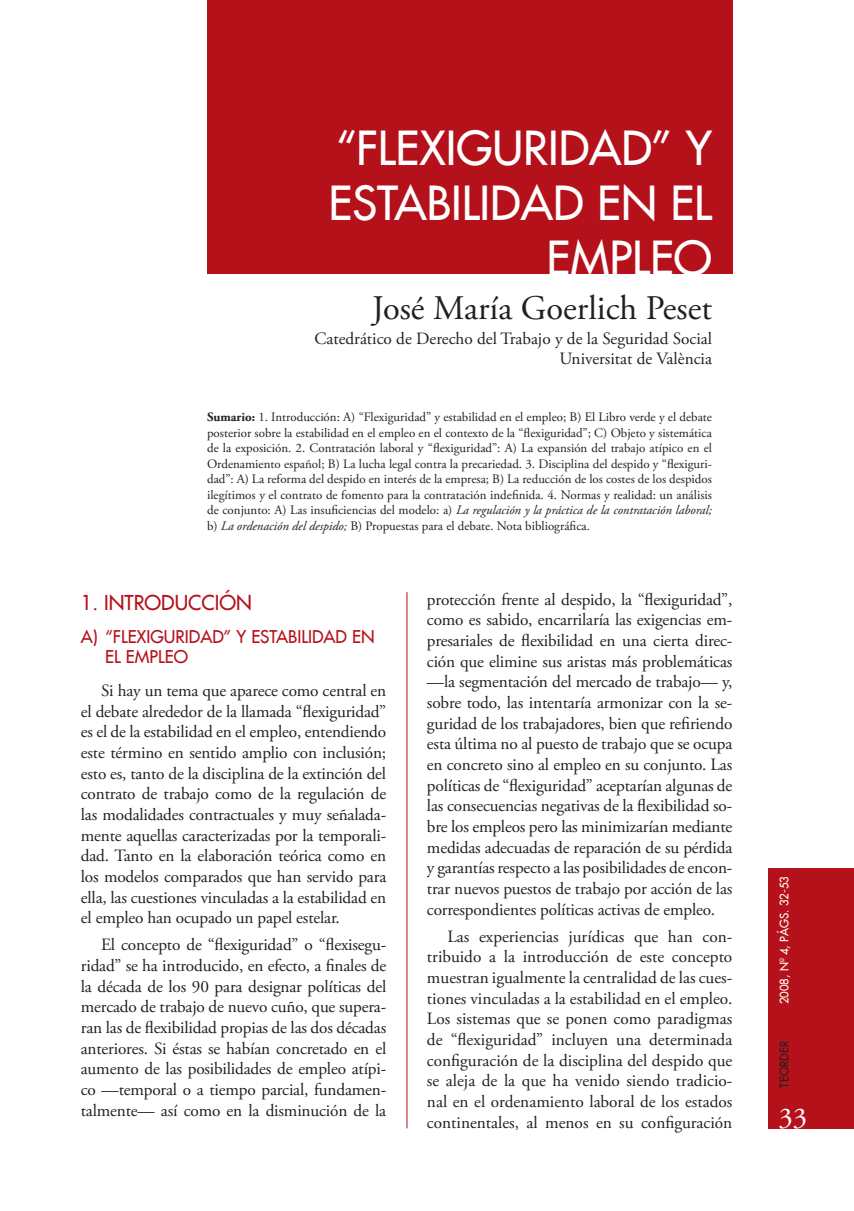
<style>
.page{position:relative;width:854px;height:1211px;background:#fff}
.page>*{position:absolute;margin:0;border:0;box-sizing:border-box;transform-origin:0 0}
.t1{font:45.85px/55.1px "Futura LT";color:#fff;text-align:right}
.t2{font:34.48px "Adobe Garamond Pro";color:#231f20}
.t3{font:28.7px "Adobe Garamond Pro";color:#fff}
.t4{font:20.12px "Futura LT";color:#b5111a}
.t5{font:17.15px/20.7px "Adobe Garamond Pro";letter-spacing:-.01em;color:#231f20;text-align:justify}
.t6{font:17.15px/20.7px "Futura LT";color:#b5111a}
.t7{font:12.95px/15.6px "Adobe Garamond Pro";color:#231f20;text-align:justify}
.t8{font:11.55px "Futura LT";color:#fff}
.t9{font:11.55px "Futura LT";color:#231f20}
.s1{font-weight:700}
.s2{font-style:italic}
</style>
<div class="page">
<div style="left:207px;top:0;width:525px;height:273px;background:#b5111a"></div>
<hr style="left:406px;top:592px;width:1px;height:536px;background:#b5111a">
<div style="left:768px;top:868px;width:85px;height:260px;background:#b5111a"></div>
<h1 class="t1" style="left:328px;top:120px;width:385px">“FLEXIGURIDAD” Y<br>ESTABILIDAD EN EL<br>EMPLEO</h1>
<h2 class="t2" style="left:372px;top:294px;width:341px">José María Goerlich Peset</h2>
<p class="t5" style="left:314px;top:329px;width:399px;text-align:right">Catedrático de Derecho del Trabajo y de la Seguridad Social<br>Universitat de València</p>
<p class="t7" style="left:207px;top:410px;width:506px"><span class="s1">Sumario:</span> 1. Introducción: A) “Flexiguridad” y estabilidad en el empleo; B) El Libro verde y el debate posterior sobre la estabilidad en el empleo en el contexto de la “flexiguridad”; C) Objeto y sistemática de la exposición. 2. Contratación laboral y “flexiguridad”: A) La expansión del trabajo atípico en el Ordenamiento español; B) La lucha legal contra la precariedad. 3. Disciplina del despido y “flexiguri&shy;dad”: A) La reforma del despido en interés de la empresa; B) La reducción de los costes de los despidos ilegítimos y el contrato de fomento para la contratación indefinida. 4. Normas y realidad: un análisis de conjunto: A) Las insuficiencias del modelo: a) <span class="s2">La regulación y la práctica de la contratación laboral; </span>b) <span class="s2">La ordenación del despido;</span> B) Propuestas para el debate. Nota bibliográfica.</p>
<p class="t4" style="left:81px;top:589px;width:172px">1. INTRODUCCIÓN</p>
<p class="t6" style="left:105px;top:626px;width:270px;text-indent:-24px">A) “FLEXIGURIDAD” Y ESTABILIDAD EN<br>EL EMPLEO</p>
<p class="t5" style="left:81px;top:681px;width:307px;text-indent:20px">Si hay un tema que aparece como central en el debate alrededor de la llamada “flexiguridad” es el de la estabilidad en el empleo, entendiendo este término en sentido amplio con inclusión; esto es, tanto de la disciplina de la extinción del contrato de trabajo como de la regulación de las modalidades contractuales y muy señalada&shy;mente aquellas caracterizadas por la temporali&shy;dad. Tanto en la elaboración teórica como en los modelos comparados que han servido para ella, las cuestiones vinculadas a la estabilidad en el empleo han ocupado un papel estelar.</p>
<p class="t5" style="left:81px;top:936px;width:307px;text-indent:20px">El concepto de “flexiguridad” o “flexisegu&shy;ridad” se ha introducido, en efecto, a finales de la década de los 90 para designar políticas del mercado de trabajo de nuevo cuño, que supera&shy;ran las de flexibilidad propias de las dos décadas anteriores. Si éstas se habían concretado en el aumento de las posibilidades de empleo atípi&shy;co —temporal o a tiempo parcial, fundamen&shy;talmente— así como en la disminución de la</p>
<p class="t5" style="left:427px;top:590px;width:307px">protección frente al despido, la “flexiguridad”, como es sabido, encarrilaría las exigencias em&shy;presariales de flexibilidad en una cierta direc&shy;ción que elimine sus aristas más problemáticas —la segmentación del mercado de trabajo— y, sobre todo, las intentaría armonizar con la se&shy;guridad de los trabajadores, bien que refiriendo esta última no al puesto de trabajo que se ocupa en concreto sino al empleo en su conjunto. Las políticas de “flexiguridad” aceptarían algunas de las consecuencias negativas de la flexibilidad so&shy;bre los empleos pero las minimizarían mediante medidas adecuadas de reparación de su pérdida y garantías respecto a las posibilidades de encon&shy;trar nuevos puestos de trabajo por acción de las correspondientes políticas activas de empleo.</p>
<p class="t5" style="left:427px;top:927px;width:307px;text-indent:20px">Las experiencias jurídicas que han con&shy;tribuido a la introducción de este concepto muestran igualmente la centralidad de las cues&shy;tiones vinculadas a la estabilidad en el empleo.<br>Los sistemas que se ponen como paradigmas de “flexiguridad” incluyen una determinada configuración de la disciplina del despido que se aleja de la que ha venido siendo tradicio&shy;nal en el ordenamiento laboral de los estados continentales, al menos en su configuración</p>
<p class="t8" style="left:776px;top:1004px;width:130px;rotate:-90deg">2008, Nº 4, PÁGS. 32-53</p>
<p class="t9" style="left:776px;top:1087px;width:48px;rotate:-90deg">TEORDER</p>
<h3 class="t3" style="left:778px;top:1106px;width:30px">33</h3>
</div>
